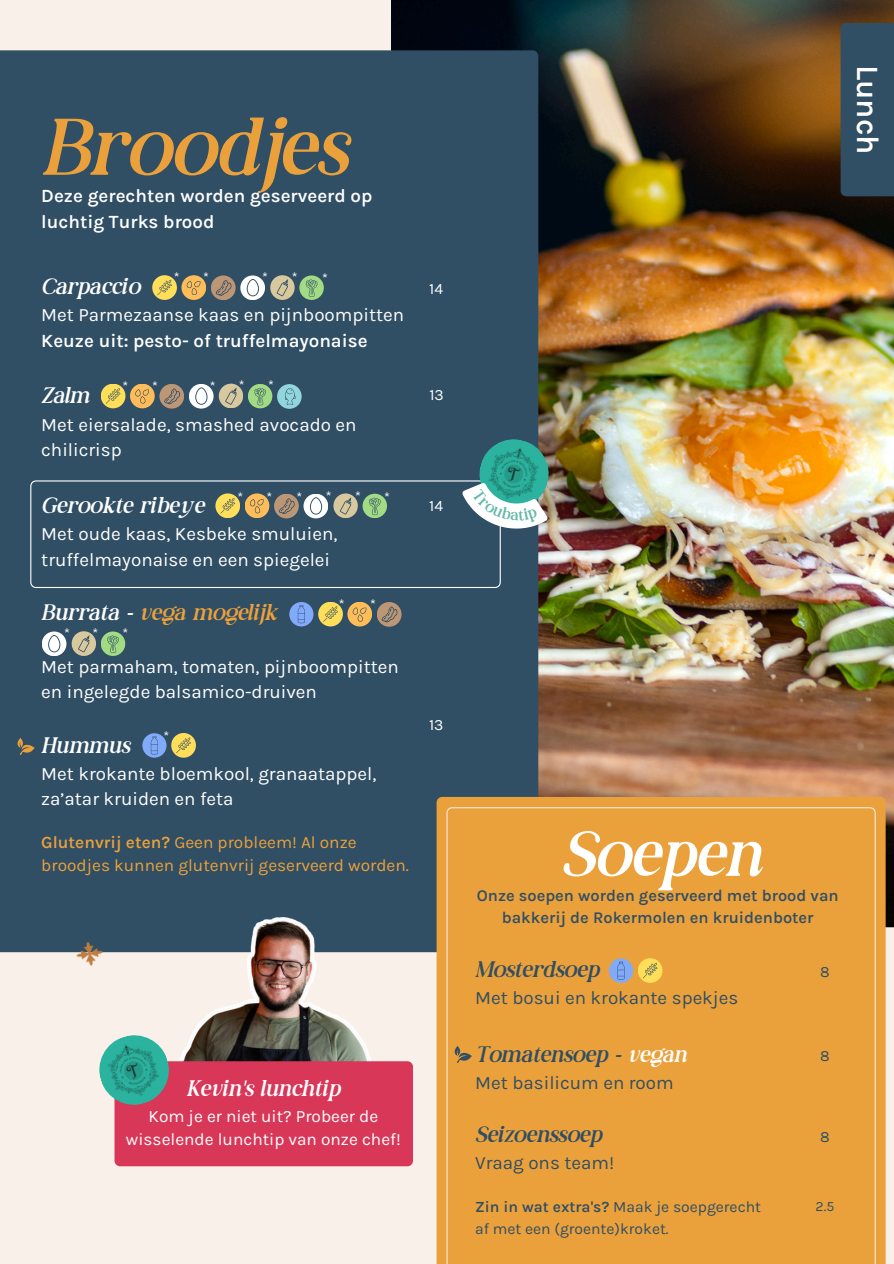
<style>
.page{position:relative;width:894px;height:1264px;background:#fff}
.page>*{position:absolute;margin:0;border:0;box-sizing:border-box;transform-origin:0 0}
.t1{font:italic 78.3px "Ws Paradose";color:#eba13b}
.t2{font:italic 62.7px "Ws Paradose";color:#fff}
.t3{font:600 31.35px "Karla";color:#fff}
.t4{font:italic 21.9px "Ws Paradose";color:#304e64}
.t5{font:italic 21.9px "Ws Paradose";color:#fefefe}
.t6{font:italic 21.9px "Ws Paradose";color:#eba13b}
.t7{font:italic 21.9px "Ws Paradose";color:#fff}
.t8{font:18.75px/25.8px "Karla";color:#fefefe}
.t9{font:18.75px "Karla";color:#304e64}
.t10{font:600 18.75px/25.8px "Karla";color:#fff}
.t11{font:17.25px/23.5px "Karla";color:#eba13b}
.t12{font:17.25px/23.5px "Karla";color:#fff;text-align:center}
.t13{font:600 16.5px/22.4px "Karla";color:#304e64;text-align:center}
.t14{font:15.6px "Karla";color:#304e64}
.t15{font:15.6px "Karla";color:#fefefe}
.t16{font:14.1px "Karla";color:#fff}
.t17{font:14.1px "Karla";color:#304e64}
.s1{font-weight:600;color:#fff}
.s2{color:#fefefe}
.s3{font-weight:600}
.s4{color:#fff}
</style>
<div class="page">
<div style="left:0;top:0;width:893px;height:1263px;background:#f8f0e9"></div>
<img style="left:391px;top:0;width:502px;height:927px">
<div style="left:0;top:50px;width:538px;height:902px;background:#304e64"></div>
<div style="left:436px;top:797px;width:449px;height:466px;background:#eba13b"></div>
<img style="left:75px;top:942px;width:31px;height:24px">
<div style="left:840px;top:23px;width:53px;height:173px;background:#304e64"></div>
<svg style="left:18px;top:738px;width:16px;height:16px"></svg>
<img style="left:157px;top:917px;width:242px;height:144px">
<div style="left:114px;top:1061px;width:299px;height:105px;background:#d83758;border-radius:6px"></div>
<img style="left:99px;top:1031px;width:74px;height:77px">
<div style="left:211px;top:275px;width:24px;height:25px;background:#bd9775;border-radius:50%"></div>
<svg style="left:215px;top:280px;width:17px;height:15px"></svg>
<div style="left:152px;top:275px;width:25px;height:25px;background:#ffde59;border-radius:50%"></div>
<svg style="left:157px;top:280px;width:15px;height:15px"></svg>
<div style="left:181px;top:275px;width:25px;height:25px;background:#ffbd59;border-radius:50%"></div>
<svg style="left:186px;top:280px;width:15px;height:15px"></svg>
<div style="left:240px;top:275px;width:25px;height:25px;background:#fff;border-radius:50%"></div>
<svg style="left:240px;top:279px;width:25px;height:18px"></svg>
<div style="left:270px;top:275px;width:24px;height:25px;background:#d8c89d;border-radius:50%"></div>
<svg style="left:276px;top:279px;width:12px;height:17px"></svg>
<div style="left:299px;top:275px;width:25px;height:25px;background:#a2db84;border-radius:50%"></div>
<svg style="left:305px;top:279px;width:12px;height:18px"></svg>
<div style="left:159px;top:384px;width:25px;height:24px;background:#bd9775;border-radius:50%"></div>
<svg style="left:164px;top:388px;width:16px;height:16px"></svg>
<div style="left:101px;top:383px;width:24px;height:25px;background:#ffde59;border-radius:50%"></div>
<svg style="left:106px;top:388px;width:14px;height:16px"></svg>
<div style="left:130px;top:383px;width:25px;height:25px;background:#ffbd59;border-radius:50%"></div>
<svg style="left:135px;top:389px;width:14px;height:14px"></svg>
<div style="left:189px;top:384px;width:24px;height:24px;background:#fff;border-radius:50%"></div>
<svg style="left:189px;top:387px;width:24px;height:18px"></svg>
<div style="left:219px;top:383px;width:24px;height:25px;background:#d8c89d;border-radius:50%"></div>
<svg style="left:225px;top:388px;width:11px;height:16px"></svg>
<div style="left:248px;top:384px;width:24px;height:24px;background:#a2db84;border-radius:50%"></div>
<svg style="left:254px;top:388px;width:12px;height:17px"></svg>
<div style="left:277px;top:384px;width:24px;height:25px;background:#92d6dd;border-radius:50%"></div>
<svg style="left:285px;top:388px;width:10px;height:17px"></svg>
<div style="left:377px;top:602px;width:24px;height:24px;background:#bd9775;border-radius:50%"></div>
<svg style="left:381px;top:606px;width:16px;height:16px"></svg>
<div style="left:318px;top:601px;width:25px;height:25px;background:#ffde59;border-radius:50%"></div>
<svg style="left:323px;top:606px;width:15px;height:16px"></svg>
<div style="left:347px;top:601px;width:25px;height:25px;background:#ffbd59;border-radius:50%"></div>
<svg style="left:352px;top:607px;width:15px;height:14px"></svg>
<div style="left:289px;top:602px;width:24px;height:24px;background:#81aafa;border-radius:50%"></div>
<svg style="left:298px;top:605px;width:6px;height:18px"></svg>
<div style="left:171px;top:733px;width:25px;height:24px;background:#ffde59;border-radius:50%"></div>
<svg style="left:176px;top:737px;width:15px;height:16px"></svg>
<div style="left:142px;top:733px;width:24px;height:24px;background:#81aafa;border-radius:50%"></div>
<svg style="left:151px;top:736px;width:6px;height:18px"></svg>
<svg style="left:30px;top:480px;width:470px;height:108px"></svg>
<img style="left:479px;top:435px;width:73px;height:42px">
<svg style="left:42px;top:631px;width:24px;height:25px"></svg>
<svg style="left:42px;top:635px;width:24px;height:18px"></svg>
<div style="left:72px;top:631px;width:24px;height:25px;background:#d8c89d;border-radius:50%"></div>
<svg style="left:78px;top:635px;width:11px;height:17px"></svg>
<div style="left:101px;top:631px;width:24px;height:25px;background:#a2db84;border-radius:50%"></div>
<svg style="left:107px;top:635px;width:12px;height:18px"></svg>
<div style="left:446px;top:807px;width:429px;height:456px;background:#eba13b"></div>
<svg style="left:456px;top:477px;width:96px;height:62px"></svg>
<p class="t1" style="left:41px;top:100px;width:307px">Broodjes</p>
<p class="t10" style="left:41px;top:183px;width:332px">Deze gerechten worden geserveerd op luchtig Turks brood</p>
<p class="t16" style="left:174px;top:269px;width:7px">*</p>
<p class="t16" style="left:203px;top:269px;width:7px">*</p>
<p class="t16" style="left:262px;top:269px;width:7px">*</p>
<p class="t16" style="left:292px;top:269px;width:7px">*</p>
<p class="t16" style="left:322px;top:270px;width:7px">*</p>
<p class="t5" style="left:41px;top:273px;width:100px">Carpaccio</p>
<p class="t8" style="left:41px;top:302px;width:364px">Met Parmezaanse kaas en pijnboompitten<br><span class="s1">Keuze uit: pesto- of truffelmayonaise</span></p>
<h3 class="t5" style="left:41px;top:382px;width:50px">Zalm</h3>
<h3 class="t8" style="left:41px;top:411px;width:317px">Met eiersalade, smashed avocado en chilicrisp</h3>
<p class="t5" style="left:41px;top:492px;width:165px">Gerookte ribeye</p>
<p class="t8" style="left:41px;top:520px;width:298px">Met oude kaas, Kesbeke smuluien, truffelmayonaise en een spiegelei</p>
<p class="t6" style="left:41px;top:599px;width:237px"><span class="s2">Burrata -</span> vega mogelijk</p>
<h1 class="t8" style="left:41px;top:653px;width:359px">Met parmaham, tomaten, pijnboompitten en ingelegde balsamico-druiven</h1>
<h5 class="t5" style="left:41px;top:731px;width:90px">Hummus</h5>
<h5 class="t8" style="left:41px;top:760px;width:336px">Met krokante bloemkool, granaatappel, za’atar kruiden en feta</h5>
<p class="t16" style="left:122px;top:378px;width:7px">*</p>
<p class="t16" style="left:152px;top:378px;width:7px">*</p>
<p class="t16" style="left:210px;top:378px;width:7px">*</p>
<p class="t16" style="left:239px;top:377px;width:7px">*</p>
<p class="t16" style="left:268px;top:377px;width:7px">*</p>
<p class="t16" style="left:237px;top:489px;width:7px">*</p>
<p class="t16" style="left:266px;top:489px;width:7px">*</p>
<p class="t16" style="left:296px;top:489px;width:7px">*</p>
<p class="t16" style="left:326px;top:488px;width:7px">*</p>
<p class="t16" style="left:355px;top:487px;width:7px">*</p>
<p class="t16" style="left:384px;top:488px;width:7px">*</p>
<p class="t16" style="left:339px;top:596px;width:7px">*</p>
<p class="t16" style="left:370px;top:596px;width:7px">*</p>
<p class="t16" style="left:64px;top:625px;width:7px">*</p>
<p class="t16" style="left:92px;top:625px;width:7px">*</p>
<p class="t16" style="left:122px;top:625px;width:7px">*</p>
<p class="t16" style="left:163px;top:728px;width:7px">*</p>
<p class="t11" style="left:41px;top:830px;width:369px"><span class="s3">Glutenvrij eten?</span> Geen probleem! Al onze broodjes kunnen glutenvrij geserveerd worden.</p>
<p class="t15" style="left:429px;top:280px;width:15px">14</p>
<p class="t15" style="left:429px;top:385px;width:16px">13</p>
<p class="t15" style="left:429px;top:496px;width:15px">14</p>
<p class="t15" style="left:429px;top:715px;width:16px">13</p>
<p class="t7" style="left:186px;top:1074px;width:155px">Kevin's lunchtip</p>
<p class="t12" style="left:126px;top:1104px;width:276px">Kom je er niet uit? Probeer de wisselende lunchtip van onze chef!</p>
<p class="t3" style="left:885px;top:65px;width:91px;rotate:90deg">Lunch</p>
<h6 class="t2" style="left:560px;top:816px;width:202px">Soepen</h6>
<h6 class="t13" style="left:476px;top:884px;width:363px">Onze soepen worden geserveerd met brood van bakkerij de Rokermolen en kruidenboter</h6>
<p class="t4" style="left:475px;top:956px;width:125px">Mosterdsoep</p>
<p class="t9" style="left:475px;top:986px;width:264px">Met bosui en krokante spekjes</p>
<p class="t4" style="left:475px;top:1040px;width:213px">Tomatensoep - <span class="s4">vegan</span></p>
<p class="t9" style="left:475px;top:1071px;width:200px">Met basilicum en room</p>
<p class="t4" style="left:475px;top:1120px;width:128px">Seizoenssoep</p>
<p class="t9" style="left:475px;top:1151px;width:140px">Vraag ons team!</p>
<h4 class="t14" style="left:475px;top:1198px;width:287px"><span class="s3">Zin in wat extra's?</span> Maak je soepgerecht</h4>
<h6 class="t14" style="left:475px;top:1219px;width:195px">af met een (groente)kroket.</h6>
<p class="t14" style="left:819px;top:963px;width:11px">8</p>
<p class="t14" style="left:819px;top:1046px;width:11px">8</p>
<h6 class="t14" style="left:819px;top:1127px;width:11px">8</h6>
<h6 class="t17" style="left:815px;top:1198px;width:20px">2.5</h6>
</div>
